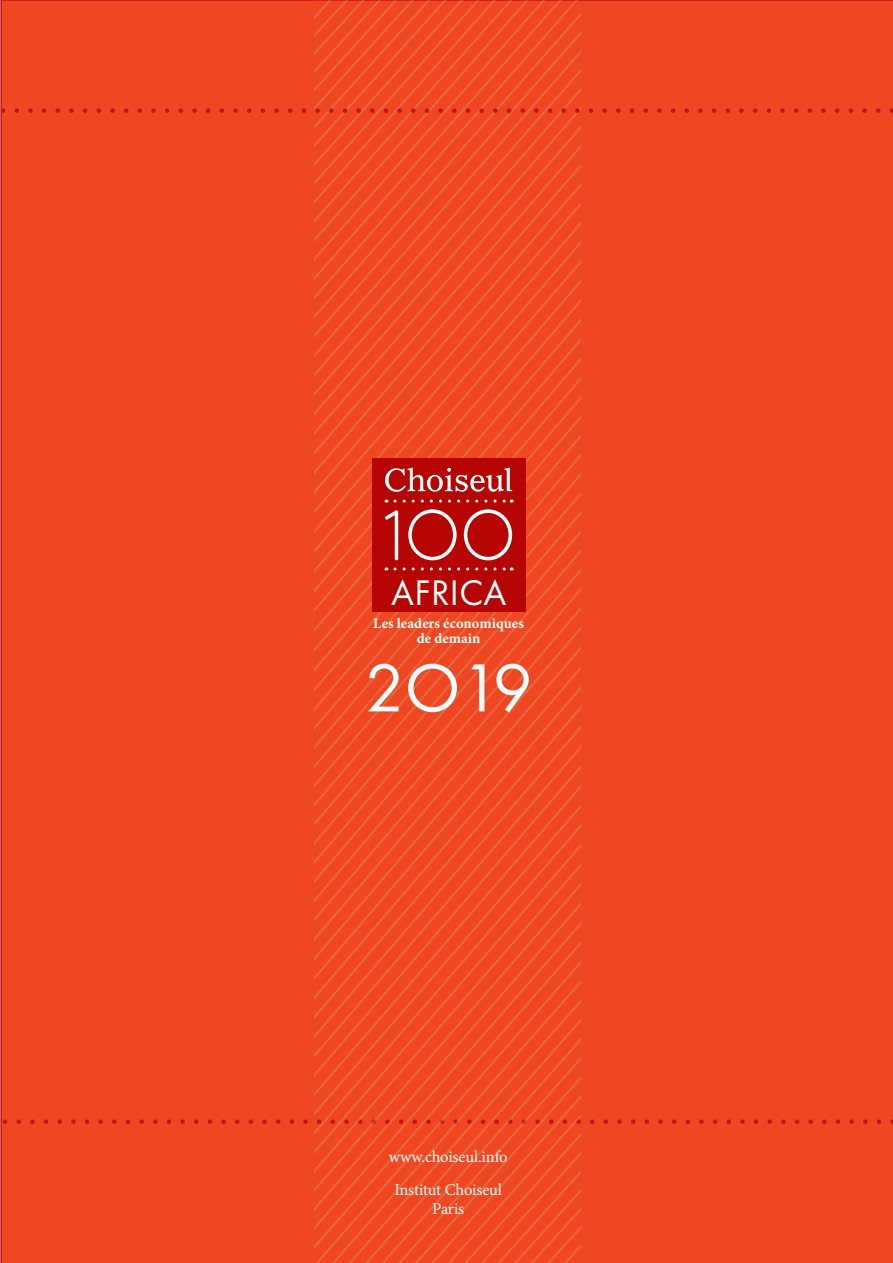
<style>
.page{position:relative;width:893px;height:1263px;background:#ef4722}
.page>*{position:absolute;margin:0;border:0;box-sizing:border-box;transform-origin:0 0}
.t1{font:70.35px "Futura PT";color:#fff}
.t2{font:36.9px "Futura PT";letter-spacing:.01em;color:#fff}
.t3{font:16.5px/32.2px "Minion Pro";color:#fff;text-align:center}
.t4{font:700 14.55px/15.5px "Minion Pro";color:#fff;text-align:center}
</style>
<div class="page">
<svg style="left:0;top:1119px;width:893px;height:5px;background:#e53a20"></svg>
<svg style="left:314px;top:0;width:267px;height:1263px;background:#ed4c26"></svg>
<svg style="left:0;top:108px;width:893px;height:5px;background:#e43b21"></svg>
<div style="left:372px;top:458px;width:154px;height:154px;background:#b70503"></div>
<svg style="left:395px;top:567px;width:117px;height:3px"></svg>
<svg style="left:385px;top:509px;width:127px;height:51px"></svg>
<svg style="left:385px;top:468px;width:127px;height:24px"></svg>
<svg style="left:395px;top:500px;width:117px;height:3px"></svg>
<h2 class="t2" style="left:391px;top:571px;width:117px">AFRICA</h2>
<p class="t4" style="left:373px;top:615px;width:152px">Les leaders économiques de demain</p>
<h1 class="t1" style="left:365px;top:646px;width:169px">2O19</h1>
<p class="t3" style="left:389px;top:1141px;width:120px">www.choiseul.info<br>Institut Choiseul</p>
<p class="t3" style="left:432px;top:1193px;width:34px">Paris</p>
</div>
